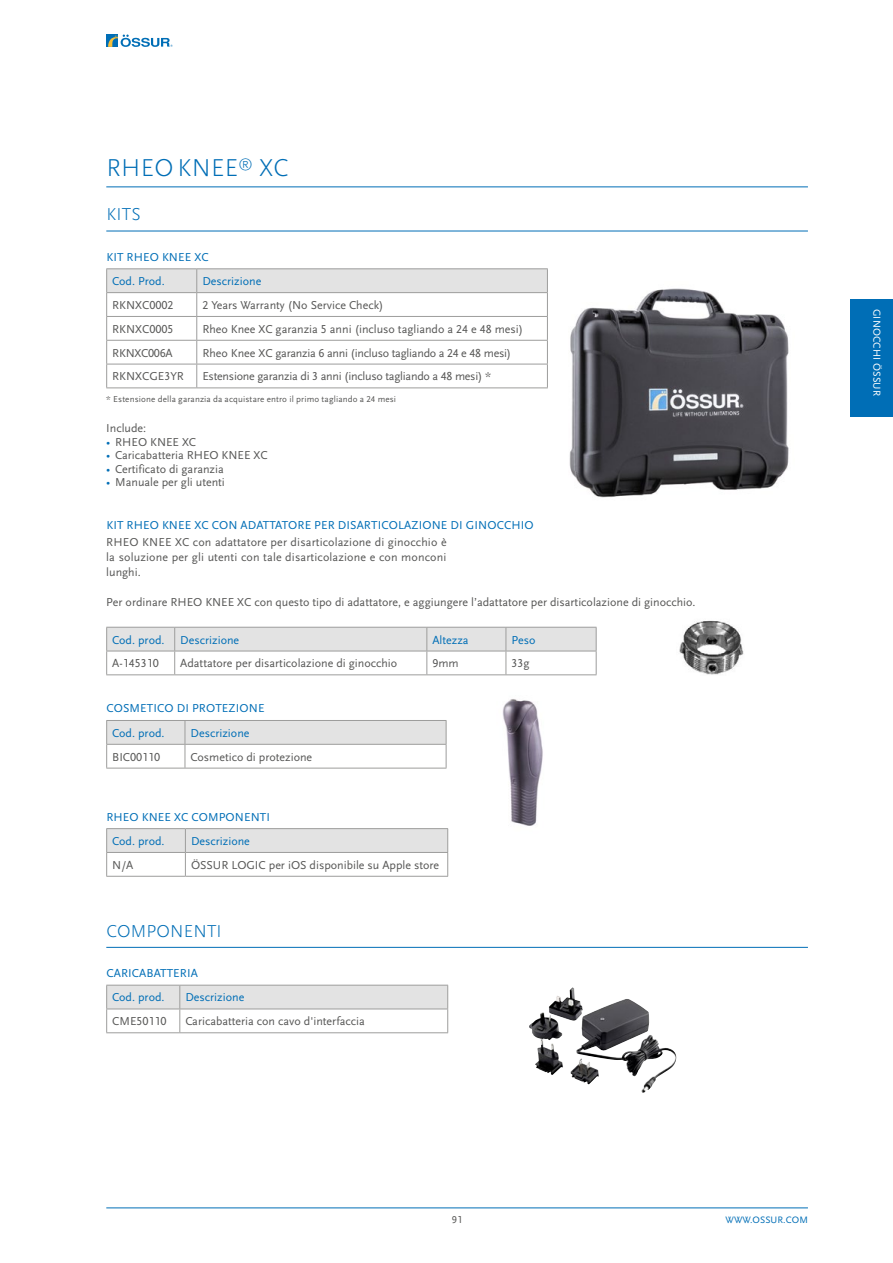
<style>
.page{position:relative;width:893px;height:1263px;background:#fff}
.page>*{position:absolute;margin:0;border:0;box-sizing:border-box;transform-origin:0 0}
.t1{font:300 25.5px "Scala Sans OT";letter-spacing:.01em;color:#006eb6}
.t2{font:300 18px "Scala Sans OT";letter-spacing:.01em;color:#006eb6}
.t3{font:12px/15px "Scala Sans OT";color:#575756;text-align:justify}
.t4{font:12px/24.5px "Scala Sans OT";letter-spacing:.01em;color:#006eb6}
.t5{font:12px "Scala Sans OT";letter-spacing:-.02em;color:#575756}
.t6{font:10.5px "Scala Sans OT";letter-spacing:.01em;color:#fff}
.t7{font:10.5px "Scala Sans OT";color:#575756}
.t8{font:9.75px "Scala Sans OT";letter-spacing:.01em;color:#006eb6}
.t9{font:9px "Scala Sans OT";letter-spacing:.015em;color:#575756}
.s1{color:#006eb6}
</style>
<div class="page">
<hr style="left:106px;top:1207px;width:702px;height:1px;background:#006eb6">
<div style="left:106px;top:34px;width:13px;height:13px;background:#006eb6"></div>
<svg style="left:108px;top:35px;width:65px;height:12px"></svg>
<div style="left:850px;top:299px;width:43px;height:117px;background:#006eb6"></div>
<hr style="left:106px;top:187px;width:702px;height:1px;background:#006eb6">
<hr style="left:106px;top:231px;width:702px;height:1px;background:#006eb6">
<hr style="left:106px;top:947px;width:702px;height:1px;background:#006eb6">
<hr style="left:106px;top:268px;width:91px;height:1px;background:#9d9d9c">
<hr style="left:197px;top:268px;width:351px;height:1px;background:#9d9d9c">
<hr style="left:106px;top:387px;width:91px;height:1px;background:#9d9d9c">
<hr style="left:197px;top:387px;width:351px;height:1px;background:#9d9d9c">
<svg style="left:106px;top:269px;width:442px;height:118px"></svg>
<hr style="left:106px;top:316px;width:91px;height:1px;background:#9d9d9c">
<hr style="left:197px;top:316px;width:351px;height:1px;background:#9d9d9c">
<hr style="left:106px;top:674px;width:69px;height:1px;background:#9d9d9c">
<hr style="left:175px;top:674px;width:252px;height:1px;background:#9d9d9c">
<hr style="left:427px;top:674px;width:79px;height:1px;background:#9d9d9c">
<svg style="left:106px;top:627px;width:491px;height:47px"></svg>
<hr style="left:506px;top:674px;width:91px;height:1px;background:#9d9d9c">
<hr style="left:106px;top:768px;width:79px;height:1px;background:#9d9d9c">
<svg style="left:106px;top:720px;width:341px;height:48px"></svg>
<hr style="left:185px;top:768px;width:261px;height:1px;background:#9d9d9c">
<hr style="left:106px;top:744px;width:79px;height:1px;background:#9d9d9c">
<hr style="left:185px;top:744px;width:261px;height:1px;background:#9d9d9c">
<hr style="left:106px;top:828px;width:79px;height:1px;background:#9d9d9c">
<hr style="left:185px;top:828px;width:263px;height:1px;background:#9d9d9c">
<hr style="left:106px;top:876px;width:79px;height:1px;background:#9d9d9c">
<svg style="left:106px;top:829px;width:342px;height:47px"></svg>
<hr style="left:185px;top:876px;width:263px;height:1px;background:#9d9d9c">
<hr style="left:106px;top:1032px;width:74px;height:1px;background:#9d9d9c">
<svg style="left:106px;top:985px;width:342px;height:47px"></svg>
<hr style="left:180px;top:1032px;width:268px;height:1px;background:#9d9d9c">
<img style="left:679px;top:620px;width:65px;height:55px">
<img style="left:569px;top:288px;width:220px;height:210px">
<img style="left:549px;top:987px;width:79px;height:80px">
<img style="left:502px;top:699px;width:41px;height:127px">
<h1 class="t1" style="left:106px;top:154px;width:184px">RHEO KNEE<sup>®</sup> XC</h1>
<h2 class="t2" style="left:106px;top:205px;width:36px">KITS</h2>
<p class="t4" style="left:112px;top:245px;width:98px;text-indent:-6px">KIT RHEO KNEE XC<br>Cod. Prod.</p>
<p class="t4" style="left:202px;top:269px;width:60px">Descrizione</p>
<p class="t3" style="left:112px;top:298px;width:63px">RKNXC0002</p>
<p class="t3" style="left:202px;top:298px;width:183px">2 Years Warranty (No Service Check)</p>
<p class="t3" style="left:112px;top:322px;width:63px">RKNXC0005</p>
<p class="t3" style="left:202px;top:322px;width:322px">Rheo Knee XC garanzia 5 anni (incluso tagliando a 24 e 48 mesi)</p>
<p class="t5" style="left:112px;top:346px;width:62px">RKNXC006A</p>
<p class="t5" style="left:202px;top:346px;width:310px">Rheo Knee XC garanzia 6 anni (incluso tagliando a 24 e 48 mesi)</p>
<p class="t3" style="left:112px;top:369px;width:73px">RKNXCGE3YR</p>
<p class="t5" style="left:202px;top:370px;width:290px">Estensione garanzia di 3 anni (incluso tagliando a 48 mesi) *</p>
<p class="t9" style="left:106px;top:394px;width:291px">* Estensione della garanzia da acquistare entro il primo tagliando a 24 mesi</p>
<p class="t3" style="left:106px;top:421px;width:41px">Include:</p>
<p class="t3" style="left:106px;top:435px;width:91px"><span class="s1">•</span> RHEO KNEE XC</p>
<p class="t3" style="left:106px;top:448px;width:163px"><span class="s1">•</span> Caricabatteria RHEO KNEE XC</p>
<p class="t3" style="left:106px;top:462px;width:119px"><span class="s1">•</span> Certificato di garanzia</p>
<p class="t3" style="left:106px;top:475px;width:120px"><span class="s1">•</span> Manuale per gli utenti</p>
<p class="t4" style="left:106px;top:513px;width:429px">KIT RHEO KNEE XC CON ADATTATORE PER DISARTICOLAZIONE DI GINOCCHIO</p>
<p class="t3" style="left:106px;top:535px;width:342px">RHEO KNEE XC con adattatore per disarticolazione di ginocchio è la soluzione per gli utenti con tale disarticolazione e con monconi lunghi.</p>
<p class="t3" style="left:106px;top:595px;width:591px">Per ordinare RHEO KNEE XC con questo tipo di adattatore, e aggiungere l’adattatore per disarticolazione di ginocchio.</p>
<p class="t4" style="left:112px;top:628px;width:54px">Cod. prod.</p>
<p class="t4" style="left:180px;top:628px;width:60px">Descrizione</p>
<p class="t4" style="left:432px;top:628px;width:38px">Altezza</p>
<p class="t4" style="left:512px;top:628px;width:26px">Peso</p>
<p class="t3" style="left:112px;top:656px;width:48px">A-145310</p>
<p class="t3" style="left:180px;top:656px;width:218px">Adattatore per disarticolazione di ginocchio</p>
<p class="t3" style="left:432px;top:656px;width:28px">9mm</p>
<p class="t3" style="left:512px;top:656px;width:20px">33g</p>
<p class="t4" style="left:112px;top:696px;width:154px;text-indent:-6px">COSMETICO DI PROTEZIONE<br>Cod. prod.</p>
<p class="t4" style="left:191px;top:721px;width:60px">Descrizione</p>
<p class="t3" style="left:112px;top:749px;width:49px">BIC00110</p>
<p class="t3" style="left:191px;top:749px;width:123px">Cosmetico di protezione</p>
<p class="t4" style="left:112px;top:805px;width:159px;text-indent:-6px">RHEO KNEE XC COMPONENTI<br>Cod. prod.</p>
<p class="t4" style="left:191px;top:829px;width:60px">Descrizione</p>
<p class="t3" style="left:112px;top:857px;width:23px">N/A</p>
<p class="t3" style="left:191px;top:857px;width:250px">ÖSSUR LOGIC per iOS disponibile su Apple store</p>
<h2 class="t2" style="left:106px;top:921px;width:117px">COMPONENTI</h2>
<p class="t4" style="left:112px;top:961px;width:87px;text-indent:-6px">CARICABATTERIA<br>Cod. prod.</p>
<p class="t4" style="left:185px;top:985px;width:60px">Descrizione</p>
<p class="t3" style="left:112px;top:1014px;width:56px">CME50110</p>
<p class="t3" style="left:185px;top:1014px;width:181px">Caricabatteria con cavo d'interfaccia</p>
<p class="t6" style="left:882px;top:309px;width:89px;rotate:90deg">GINOCCHI ÖSSUR</p>
<p class="t7" style="left:452px;top:1214px;width:12px">91</p>
<p class="t8" style="left:725px;top:1214px;width:84px">WWW.OSSUR.COM</p>
</div>
